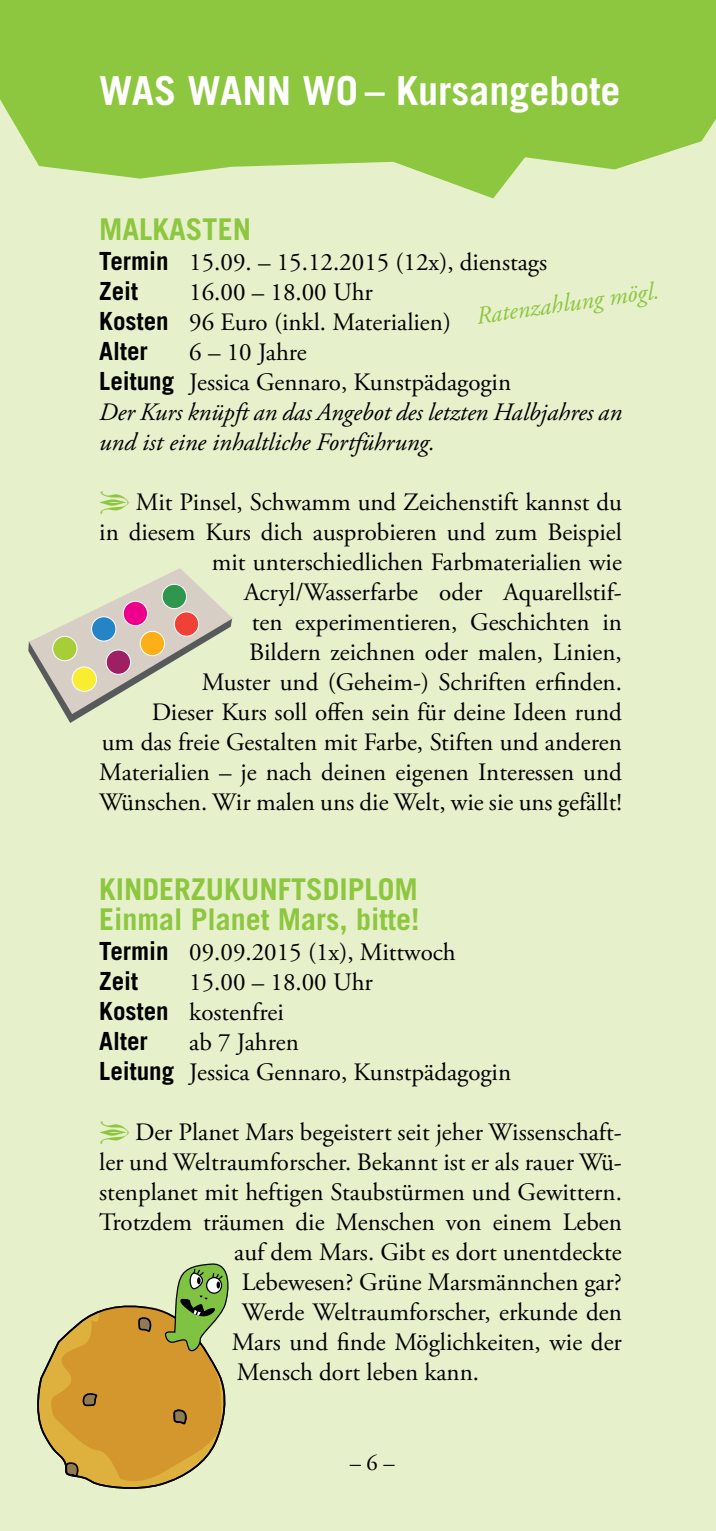
<style>
.page{position:relative;width:716px;height:1531px;background:#fff}
.page>*{position:absolute;margin:0;border:0;box-sizing:border-box;transform-origin:0 0}
.t1{font:700 40px "Trade Gothic";color:#fff}
.t2{font:700 30px/30px "Trade Gothic";color:#8dc63f}
.t3{font:25px/30px "Adobe Garamond Pro";color:#000}
.t4{font:italic 25px/30px "Adobe Garamond Pro";color:#000}
.t5{font:700 25px "Trade Gothic";color:#000}
.t6{font:italic 25px "Adobe Garamond Pro";color:#8dc63f}
.t7{font:22.5px "Adobe Garamond Pro";color:#000}
.s1{font-family:"Trade Gothic";font-weight:700}
.s2{font-style:normal}
.s3{font-family:"Trade Gothic";font-weight:700;font-style:normal}
</style>
<div class="page">
<div style="left:0;top:14px;width:716px;height:1517px;background:#e6f0cb"></div>
<svg style="left:0;top:0;width:716px;height:198px;fill:#8dc63f"></svg>
<svg style="left:28px;top:568px;width:205px;height:155px"></svg>
<div style="left:53px;top:636px;width:24px;height:25px;background:#a6ce39;border-radius:50%"></div>
<div style="left:52px;top:636px;width:25px;height:25px;border:1px solid #fff;border-radius:50%"></div>
<div style="left:92px;top:617px;width:24px;height:24px;background:#2484c6;border-radius:50%"></div>
<div style="left:91px;top:616px;width:25px;height:25px;border:1px solid #fff;border-radius:50%"></div>
<div style="left:123px;top:601px;width:25px;height:25px;background:#ec008c;border-radius:50%"></div>
<div style="left:123px;top:601px;width:25px;height:25px;border:1px solid #fff;border-radius:50%"></div>
<div style="left:162px;top:584px;width:24px;height:25px;background:#2f964d;border-radius:50%"></div>
<div style="left:162px;top:584px;width:25px;height:25px;border:1px solid #fff;border-radius:50%"></div>
<div style="left:72px;top:667px;width:24px;height:24px;background:#f9ed32;border-radius:50%"></div>
<div style="left:72px;top:666px;width:25px;height:26px;border:1px solid #fff;border-radius:50%"></div>
<div style="left:106px;top:650px;width:24px;height:24px;background:#9e1f63;border-radius:50%"></div>
<div style="left:106px;top:649px;width:25px;height:26px;border:1px solid #fff;border-radius:50%"></div>
<div style="left:140px;top:631px;width:25px;height:25px;background:#fcaf17;border-radius:50%"></div>
<div style="left:140px;top:631px;width:25px;height:25px;border:1px solid #fff;border-radius:50%"></div>
<div style="left:174px;top:612px;width:25px;height:24px;background:#ef4136;border-radius:50%"></div>
<div style="left:174px;top:611px;width:25px;height:26px;border:1px solid #fff;border-radius:50%"></div>
<svg style="left:37px;top:1263px;width:192px;height:226px"></svg>
<h1 class="t1" style="left:99px;top:66px;width:523px">WAS WANN WO – Kursangebote</h1>
<p class="t2" style="left:99px;top:214px;width:153px">MALKASTEN</p>
<p class="t3" style="left:99px;top:248px;width:449px"><span class="s1">Termin</span> 15.09. – 15.12.2015 (12x), dienstags</p>
<p class="t5" style="left:99px;top:276px;width:40px">Zeit</p>
<p class="t6" style="left:474px;top:301px;width:186px;rotate:-8deg">Ratenzahlung mögl.</p>
<p class="t3" style="left:99px;top:278px;width:353px;text-align:center">16.00 – 18.00 Uhr<br><span class="s1">Kosten</span> 96 Euro (inkl. Materialien)</p>
<p class="t5" style="left:99px;top:336px;width:50px">Alter</p>
<p class="t4" style="left:99px;top:338px;width:524px;text-indent:90px"><span class="s2">6 – 10 Jahre<br></span><span class="s3">Leitung</span> <span class="s2">Jessica Gennaro, Kunstpädagogin<br></span>Der Kurs knüpft an das Angebot des letzten Halbjahres an und ist eine inhaltliche Fortführung.</p>
<p class="t3" style="left:99px;top:488px;width:524px;text-align:right">Mit Pinsel, Schwamm und Zeichenstift kannst du<br>in diesem Kurs dich ausprobieren und zum Beispiel mit unterschiedlichen Farbmaterialien wie Acryl/Wasserfarbe oder Aquarellstif-<br>ten experimentieren, Geschichten in<br>Bildern zeichnen oder malen, Linien,<br>Muster und (Geheim-) Schriften erfinden.<br>Dieser Kurs soll offen sein für deine Ideen rund<br>um das freie Gestalten mit Farbe, Stiften und anderen Materialien – je nach deinen eigenen Interessen und Wünschen. Wir malen uns die Welt, wie sie uns gefällt!</p>
<p class="t2" style="left:99px;top:874px;width:322px">KINDERZUKUNFTSDIPLOM<br>Einmal Planet Mars, bitte!</p>
<p class="t3" style="left:99px;top:938px;width:358px"><span class="s1">Termin</span> 09.09.2015 (1x), Mittwoch</p>
<p class="t5" style="left:99px;top:966px;width:40px">Zeit</p>
<p class="t3" style="left:99px;top:968px;width:275px;text-indent:90px">15.00 – 18.00 Uhr<br><span class="s1">Kosten</span> kostenfrei</p>
<p class="t5" style="left:99px;top:1026px;width:50px">Alter</p>
<p class="t3" style="left:99px;top:1028px;width:413px;text-indent:90px">ab 7 Jahren<br><span class="s1">Leitung</span> Jessica Gennaro, Kunstpädagogin</p>
<p class="t3" style="left:135px;top:1118px;width:488px">Der Planet Mars begeistert seit jeher Wissenschaft-</p>
<p class="t3" style="left:99px;top:1148px;width:524px">ler und Weltraumforscher. Bekannt ist er als rauer Wü-</p>
<p class="t3" style="left:99px;top:1178px;width:524px">stenplanet mit heftigen Staubstürmen und Gewittern.</p>
<p class="t3" style="left:99px;top:1208px;width:524px">Trotzdem träumen die Menschen von einem Leben</p>
<p class="t3" style="left:234px;top:1238px;width:389px">auf dem Mars. Gibt es dort unentdeckte</p>
<p class="t3" style="left:242px;top:1268px;width:381px">Lebewesen? Grüne Marsmännchen gar?</p>
<p class="t3" style="left:242px;top:1298px;width:382px">Werde Weltraumforscher, erkunde den</p>
<p class="t3" style="left:232px;top:1328px;width:391px">Mars und finde Möglichkeiten, wie der</p>
<p class="t3" style="left:237px;top:1358px;width:244px">Mensch dort leben kann.</p>
<p class="t7" style="left:350px;top:1449px;width:46px">– 6 –</p>
</div>
